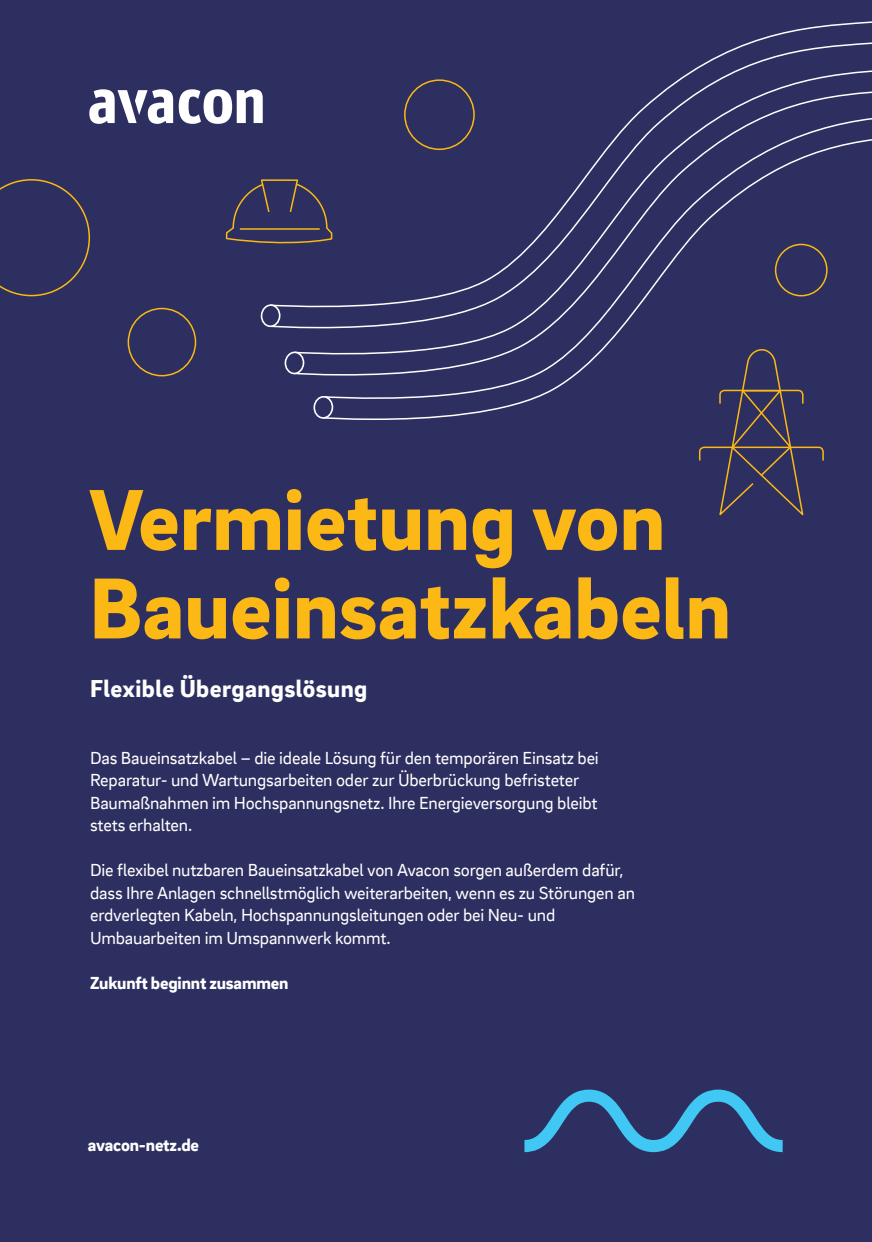
<style>
.page{position:relative;width:872px;height:1242px;background:#2d2f61}
.page>*{position:absolute;margin:0;border:0;box-sizing:border-box;transform-origin:0 0}
.t1{font:900 88.5px/88.5px "EON Brix Sans";color:#fcb814}
.t2{font:900 25.2px "EON Brix Sans";letter-spacing:.015em;color:#fff}
.t3{font:18px/22.5px "EON Brix Sans";letter-spacing:-.01em;color:#fff}
.t4{font:900 18px "EON Brix Sans";letter-spacing:-.01em;color:#fff}
</style>
<div class="page">
<svg style="left:0;top:179px;width:90px;height:117px"></svg>
<div style="left:128px;top:308px;width:68px;height:68px;border:2px solid #fcb814;border-radius:50%"></div>
<svg style="left:179px;top:89px;width:84px;height:35px"></svg>
<svg style="left:89px;top:89px;width:84px;height:35px"></svg>
<svg style="left:405px;top:62px;width:467px;height:44px"></svg>
<svg style="left:333px;top:106px;width:539px;height:314px"></svg>
<svg style="left:698px;top:348px;width:126px;height:168px"></svg>
<svg style="left:524px;top:1089px;width:258px;height:63px"></svg>
<svg style="left:225px;top:179px;width:108px;height:240px"></svg>
<hr style="left:240px;top:228px;width:80px;height:2px;background:#fcb814">
<h1 class="t1" style="left:89px;top:471px;width:643px">Vermietung von<br>Baueinsatzkabeln</h1>
<h2 class="t2" style="left:90px;top:671px;width:279px">Flexible Übergangslösung</h2>
<p class="t3" style="left:90px;top:745px;width:510px">Das Baueinsatzkabel – die ideale Lösung für den temporären Einsatz bei Reparatur- und Wartungsarbeiten oder zur Überbrückung befristeter Baumaßnahmen im Hochspannungsnetz. Ihre Energieversorgung bleibt stets erhalten.</p>
<p class="t3" style="left:90px;top:858px;width:546px">Die flexibel nutzbaren Baueinsatzkabel von Avacon sorgen außerdem dafür, dass Ihre Anlagen schnellstmöglich weiterarbeiten, wenn es zu Störungen an erdverlegten Kabeln, Hochspannungsleitungen oder bei Neu- und Umbauarbeiten im Umspannwerk kommt.</p>
<p class="t4" style="left:90px;top:970px;width:200px">Zukunft beginnt zusammen</p>
<p class="t4" style="left:88px;top:1133px;width:113px">avacon-netz.de</p>
</div>
